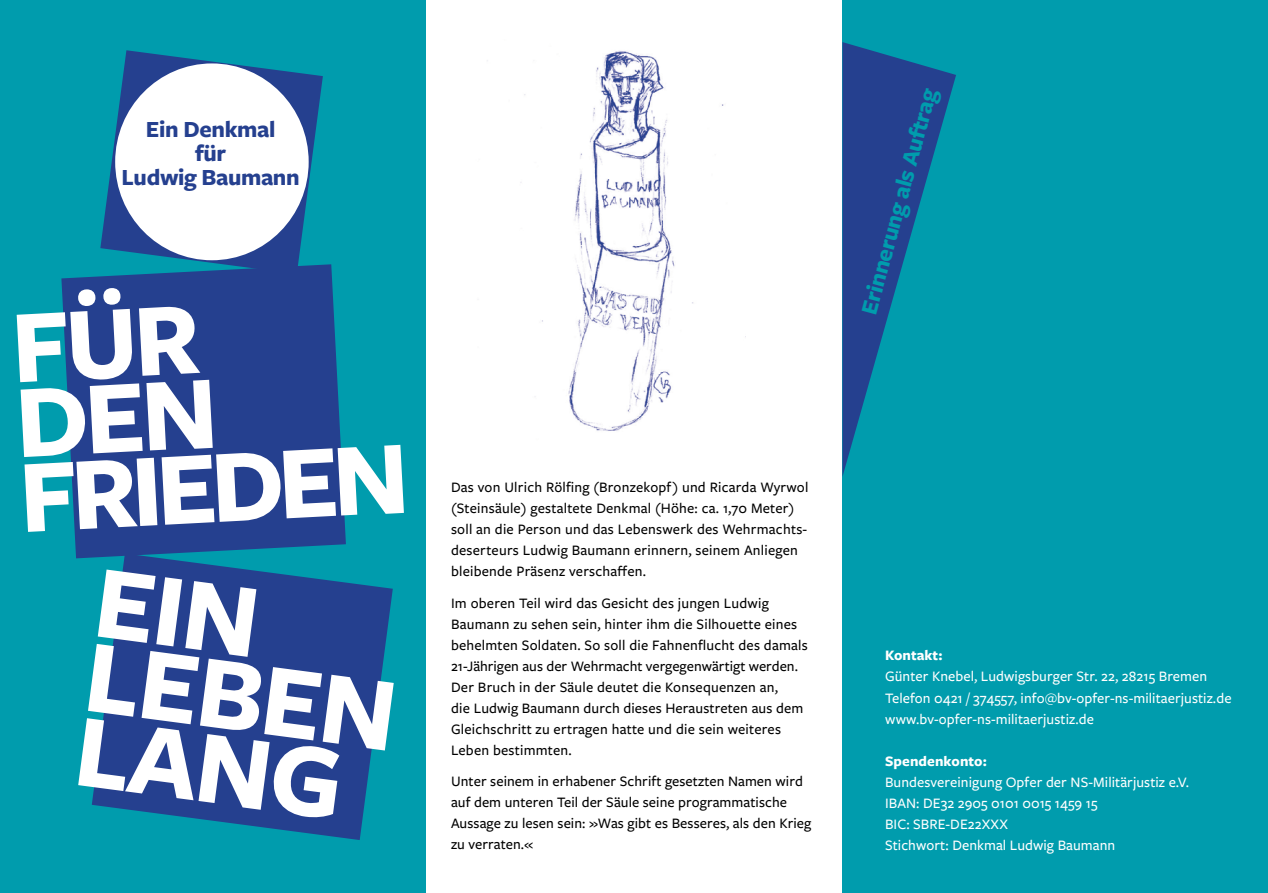
<style>
.page{position:relative;width:1268px;height:893px;background:#fff}
.page>*{position:absolute;margin:0;border:0;box-sizing:border-box;transform-origin:0 0}
.t1{font:700 108px "Freight Sans Pro";color:#fff}
.t2{font:700 24px/24px "Freight Sans Pro";letter-spacing:-.015em;color:#25408f;text-align:center}
.t3{font:700 24px "Freight Sans Pro";color:#009cad}
.t4{font:500 15px/21px "Freight Sans Pro";letter-spacing:.015em;color:#000}
.t5{font:500 15px/21px "Freight Sans Pro";letter-spacing:.005em;color:#fff}
.t6{font:700 15px "Freight Sans Pro";letter-spacing:.005em;color:#fff}
</style>
<div class="page">
<div style="left:842px;top:0;width:425px;height:893px;background:#009cad"></div>
<svg style="left:842px;top:42px;width:113px;height:434px"></svg>
<img style="left:487px;top:51px;width:237px;height:380px">
<div style="left:0;top:0;width:425px;height:893px;background:#009cad"></div>
<svg style="left:100px;top:50px;width:223px;height:214px"></svg>
<div style="left:115px;top:63px;width:193px;height:197px;background:#fff;border-radius:50%"></div>
<svg style="left:61px;top:264px;width:285px;height:294px;background:#214992"></svg>
<svg style="left:92px;top:553px;width:301px;height:287px;fill:#25408f"></svg>
<div style="left:61px;top:287px;width:152px;height:170px;background:#25408f"></div>
<svg style="left:98px;top:570px;width:158px;height:87px;background:#204b92"></svg>
<h2 class="t2" style="left:121px;top:116px;width:180px">Ein Denkmal<br>für<br>Ludwig Baumann</h2>
<h2 class="t3" style="left:852px;top:309px;width:234px;rotate:-75deg">Erinnerung als Auftrag</h2>
<h1 class="t1" style="left:15px;top:423px;width:392px;rotate:-3deg">FRIEDEN</h1>
<h1 class="t1" style="left:96px;top:600px;width:315px;rotate:8deg">LEBEN</h1>
<h1 class="t1" style="left:87px;top:675px;width:270px;rotate:8deg">LANG</h1>
<p class="t4" style="left:451px;top:476px;width:359px">Das von Ulrich Rölfing (Bronzekopf) und Ricarda Wyrwol (Steinsäule) gestaltete Denkmal (Höhe: ca. 1,70 Meter) soll an die Person und das Lebenswerk des Wehrmachts&shy;deserteurs Ludwig Baumann erinnern, seinem Anliegen bleibende Präsenz verschaffen.</p>
<p class="t4" style="left:451px;top:592px;width:358px">Im oberen Teil wird das Gesicht des jungen Ludwig Baumann zu sehen sein, hinter ihm die Silhouette eines behelmten Soldaten. So soll die Fahnenflucht des damals 21-Jährigen aus der Wehrmacht vergegenwärtigt werden.<br>Der Bruch in der Säule deutet die Konsequenzen an,<br>die Ludwig Baumann durch dieses Heraustreten aus dem Gleichschritt zu ertragen hatte und die sein weiteres Leben bestimmten.</p>
<p class="t4" style="left:451px;top:770px;width:362px">Unter seinem in erhabener Schrift gesetzten Namen wird auf dem unteren Teil der Säule seine programmatische Aussage zu lesen sein: »Was gibt es Besseres, als den Krieg zu verraten.«</p>
<p class="t6" style="left:884px;top:645px;width:59px">Kontakt:</p>
<p class="t5" style="left:884px;top:665px;width:348px">Günter Knebel, Ludwigsburger Str. 22, 28215 Bremen<br>Telefon 0421 / 374557, info@bv-opfer-ns-militaerjustiz.de www.bv-opfer-ns-militaerjustiz.de</p>
<p class="t6" style="left:884px;top:750px;width:103px">Spendenkonto:</p>
<p class="t5" style="left:884px;top:770px;width:305px">Bundesvereinigung Opfer der NS-Militärjustiz e.V.<br>IBAN: DE32 2905 0101 0015 1459 15<br>BIC: SBRE-DE22XXX<br>Stichwort: Denkmal Ludwig Baumann</p>
</div>
